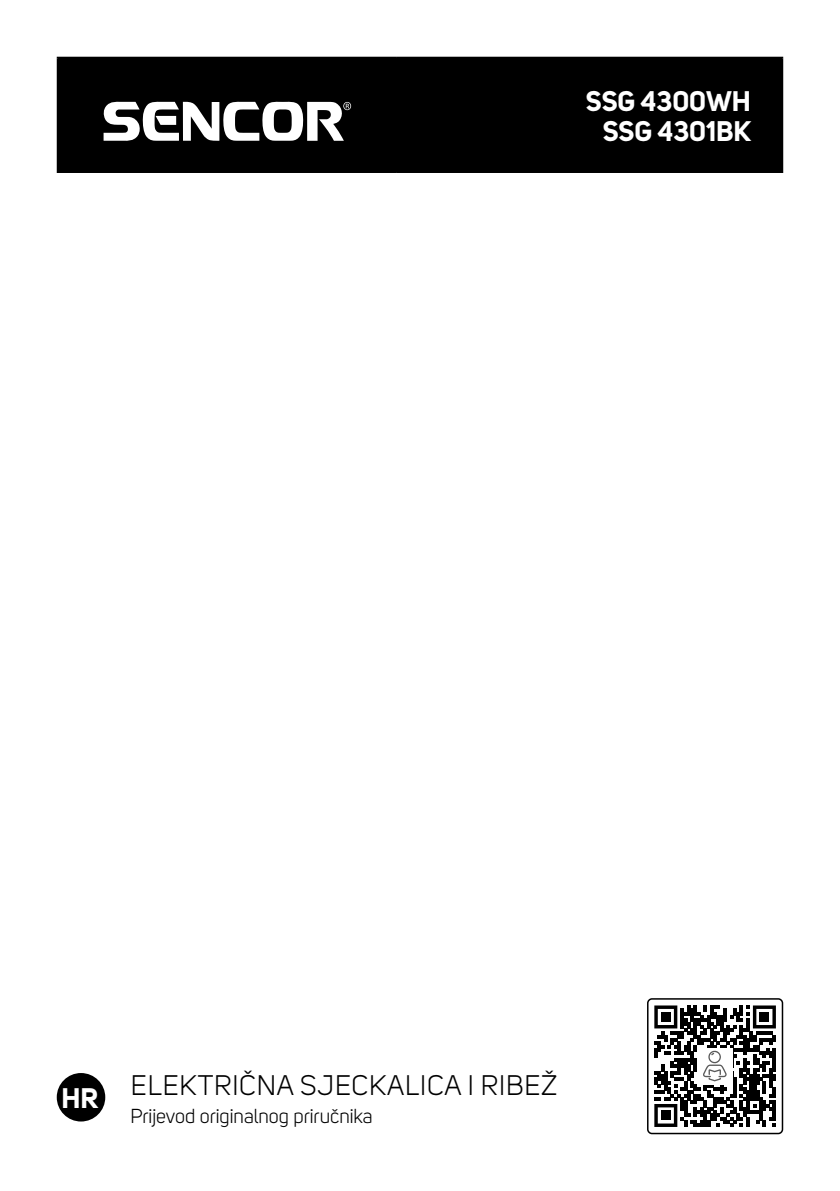
<style>
.page{position:relative;width:840px;height:1191px;background:#fff}
.page>*{position:absolute;margin:0;border:0;box-sizing:border-box;transform-origin:0 0}
.t1{font:28px "Uni Sans";letter-spacing:.03em;color:#000}
.t2{font:700 28px/30px "Uni Sans";color:#fff;text-align:right}
.t3{font:20px "Uni Sans";color:#000}
</style>
<div class="page">
<div style="left:57px;top:1073px;width:48px;height:48px;background:#000;border-radius:50%"></div>
<div style="left:59px;top:59px;width:721px;height:112px;background:#000"></div>
<hr style="left:57px;top:57px;width:339px;height:2px;background:#000">
<hr style="left:57px;top:59px;width:2px;height:112px;background:#000">
<hr style="left:396px;top:57px;width:386px;height:2px;background:#000">
<hr style="left:395px;top:59px;width:2px;height:112px;background:#000">
<hr style="left:780px;top:59px;width:2px;height:112px;background:#000">
<hr style="left:57px;top:171px;width:339px;height:2px;background:#000">
<hr style="left:396px;top:171px;width:386px;height:2px;background:#000">
<svg style="left:103px;top:101px;width:248px;height:40px"></svg>
<div style="left:646px;top:998px;width:136px;height:136px;border:2px solid #000;border-radius:4px"></div>
<svg style="left:647px;top:999px;width:135px;height:134px"></svg>
<h1 class="t2" style="left:585px;top:86px;width:167px">SSG 4300WH<br>SSG 4301BK</h1>
<h1 class="t2" style="left:61px;top:1083px;width:38px">HR</h1>
<h1 class="t1" style="left:131px;top:1069px;width:427px">ELEKTRIČNA SJECKALICA I RIBEŽ</h1>
<p class="t3" style="left:130px;top:1104px;width:244px">Prijevod originalnog priručnika</p>
</div>
